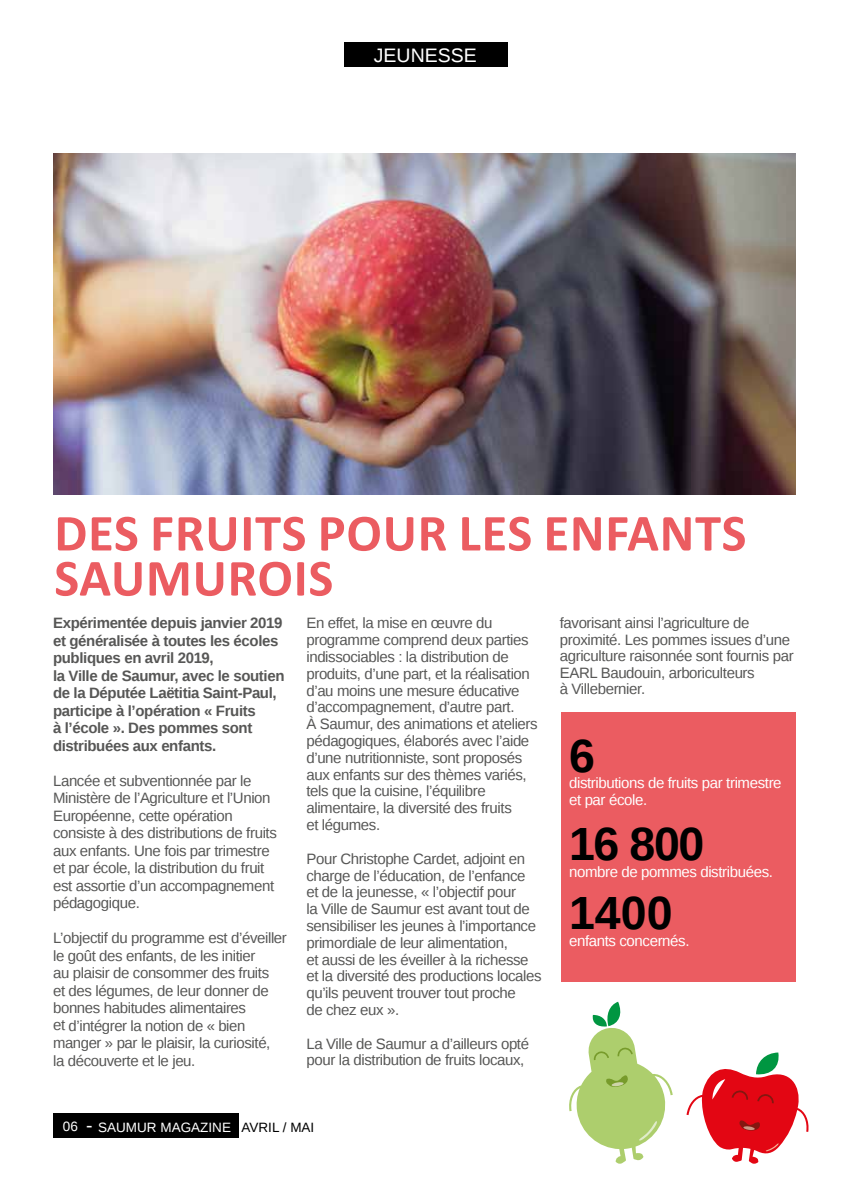
<style>
.page{position:relative;width:851px;height:1191px;background:#fff}
.page>*{position:absolute;margin:0;border:0;box-sizing:border-box;transform-origin:0 0}
.t1{font:700 52.5px/45px "Calibri";letter-spacing:.015em;color:#eb5c61}
.t2{font:700 46.5px "Liberation Sans";letter-spacing:-.015em;color:#000}
.t3{font:19.5px "Liberation Sans";color:#fff}
.t4{font:15px/16.8px "Liberation Sans";letter-spacing:-.025em;color:#575756}
.t5{font:700 15px/17.4px "Liberation Sans";letter-spacing:-.025em;color:#575756}
.t6{font:15px/16.5px "Liberation Sans";letter-spacing:-.025em;color:#fff}
.t7{font:13.5px "Liberation Sans";color:#fff}
.s1{font-size:19.5px}
.s2{color:#000}
</style>
<div class="page">
<div style="left:54px;top:1113px;width:185px;height:24px;background:#000"></div>
<div style="left:343px;top:42px;width:164px;height:24px;background:#000"></div>
<img style="left:53px;top:153px;width:742px;height:341px">
<div style="left:560px;top:712px;width:235px;height:270px;background:#eb5c61"></div>
<svg style="left:569px;top:1001px;width:103px;height:163px"></svg>
<svg style="left:686px;top:1052px;width:123px;height:112px"></svg>
<h3 class="t3" style="left:374px;top:44px;width:104px">JEUNESSE</h3>
<h1 class="t1" style="left:54px;top:508px;width:693px">DES FRUITS POUR LES ENFANTS<br>SAUMUROIS</h1>
<p class="t5" style="left:53px;top:614px;width:233px">Expérimentée depuis janvier 2019 et généralisée à toutes les écoles publiques en avril 2019,<br>la Ville de Saumur, avec le soutien de la Députée Laëtitia Saint-Paul, participe à l’opération « Fruits<br>à l’école ». Des pommes sont distribuées aux enfants.</p>
<p class="t4" style="left:53px;top:772px;width:225px;line-height:17.4px">Lancée et subventionnée par le<br>Ministère de l’Agriculture et l’Union<br>Européenne, cette opération consiste à des distributions de fruits aux enfants. Une fois par trimestre et par école, la distribution du fruit est assortie d’un accompagnement pédagogique.</p>
<p class="t4" style="left:53px;top:929px;width:235px;line-height:17.5px">L’objectif du programme est d’éveiller le goût des enfants, de les initier<br>au plaisir de consommer des fruits<br>et des légumes, de leur donner de bonnes habitudes alimentaires<br>et d’intégrer la notion de « bien manger » par le plaisir, la curiosité,<br>la découverte et le jeu.</p>
<p class="t4" style="left:306px;top:615px;width:233px">En effet, la mise en œuvre du programme comprend deux parties indissociables : la distribution de produits, d’une part, et la réalisation d’au moins une mesure éducative d’accompagnement, d’autre part.<br>À Saumur, des animations et ateliers pédagogiques, élaborés avec l’aide d’une nutritionniste, sont proposés aux enfants sur des thèmes variés, tels que la cuisine, l’équilibre alimentaire, la diversité des fruits<br>et légumes.</p>
<p class="t4" style="left:306px;top:850px;width:237px">Pour Christophe Cardet, adjoint en charge de l’éducation, de l’enfance<br>et de la jeunesse, « l’objectif pour<br>la Ville de Saumur est avant tout de sensibiliser les jeunes à l’importance primordiale de leur alimentation,<br>et aussi de les éveiller à la richesse et la diversité des productions locales qu’ils peuvent trouver tout proche<br>de chez eux ».</p>
<p class="t4" style="left:306px;top:1035px;width:224px">La Ville de Saumur a d’ailleurs opté pour la distribution de fruits locaux,</p>
<p class="t4" style="left:559px;top:615px;width:235px">favorisant ainsi l’agriculture de proximité. Les pommes issues d’une agriculture raisonnée sont fournis par<br>EARL Baudouin, arboriculteurs<br>à Villebernier.</p>
<h2 class="t2" style="left:569px;top:724px;width:27px">6</h2>
<p class="t6" style="left:569px;top:775px;width:214px">distributions de fruits par trimestre et par école.</p>
<h2 class="t2" style="left:569px;top:812px;width:137px">16 800</h2>
<p class="t6" style="left:569px;top:864px;width:205px">nombre de pommes distribuées.</p>
<h2 class="t2" style="left:569px;top:881px;width:105px">1400</h2>
<p class="t6" style="left:569px;top:933px;width:122px">enfants concernés.</p>
<p class="t7" style="left:63px;top:1119px;width:253px">06 <span class="s1">-</span> SAUMUR MAGAZINE <span class="s2">AVRIL / MAI</span></p>
</div>
